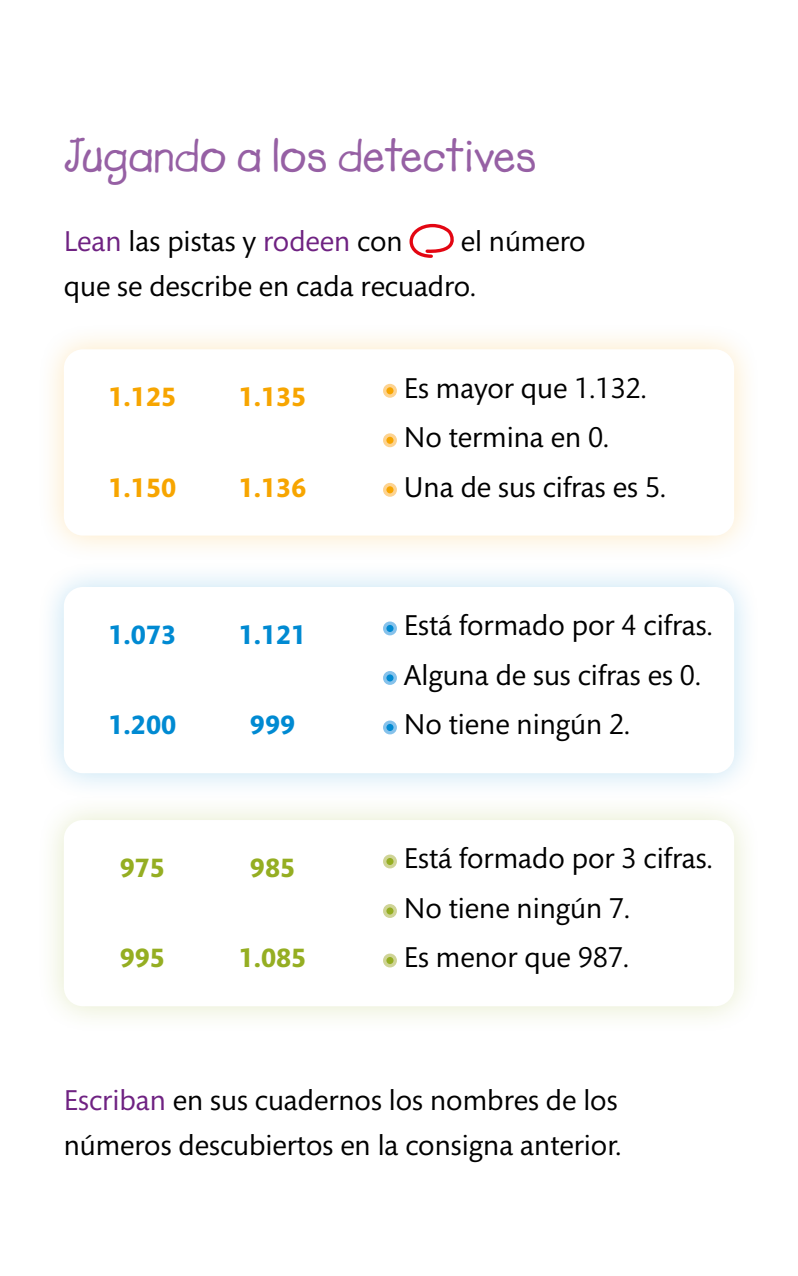
<style>
.page{position:relative;width:798px;height:1276px;background:#fff}
.page>*{position:absolute;margin:0;border:0;box-sizing:border-box;transform-origin:0 0}
.titulos{font:47.25px "Lemonade ICG Bold";color:#9660a4}
.consigna{font:29.25px/45px "Mundo Sans Std";color:#000}
.titulos-2{font:29.25px "Mundo Sans Std";color:#000}
.consigna-2{font:700 27px "Mundo Sans Std";color:#f7a500}
.consigna-3{font:700 27px "Mundo Sans Std";color:#008ad2}
.consigna-4{font:700 27px "Mundo Sans Std";color:#95ae22}
.s1{color:#6f2282}
</style>
<div class="page">
<svg style="left:409px;top:223px;width:45px;height:35px"></svg>
<div style="left:36px;top:321px;width:726px;height:242px;background:#f7a500;opacity:.25"></div>
<div style="left:64px;top:349px;width:669px;height:186px;background:#fff;border-radius:19px"></div>
<div style="left:36px;top:559px;width:726px;height:242px;background:#008ad2;opacity:.25"></div>
<div style="left:64px;top:587px;width:669px;height:186px;background:#fff;border-radius:19px"></div>
<div style="left:36px;top:792px;width:726px;height:242px;background:#95ae22;opacity:.25"></div>
<div style="left:64px;top:820px;width:669px;height:186px;background:#fff;border-radius:19px"></div>
<div style="left:384px;top:385px;width:11px;height:11px;background:#f7a500;border-radius:50%"></div>
<div style="left:383px;top:384px;width:14px;height:14px;border:3px solid #fdd390;border-radius:50%"></div>
<svg style="left:384px;top:435px;width:11px;height:10px"></svg>
<div style="left:383px;top:433px;width:14px;height:14px;border:3px solid #fdd390;border-radius:50%"></div>
<div style="left:384px;top:484px;width:11px;height:11px;background:#f7a500;border-radius:50%"></div>
<div style="left:383px;top:483px;width:14px;height:14px;border:3px solid #fdd390;border-radius:50%"></div>
<svg style="left:384px;top:623px;width:11px;height:11px"></svg>
<div style="left:383px;top:621px;width:14px;height:14px;border:3px solid #86c2eb;border-radius:50%"></div>
<div style="left:384px;top:672px;width:11px;height:11px;background:#008ad2;border-radius:50%"></div>
<div style="left:383px;top:671px;width:14px;height:14px;border:3px solid #86c2eb;border-radius:50%"></div>
<svg style="left:384px;top:722px;width:11px;height:11px"></svg>
<div style="left:383px;top:720px;width:14px;height:14px;border:3px solid #86c2eb;border-radius:50%"></div>
<svg style="left:384px;top:856px;width:11px;height:10px"></svg>
<div style="left:383px;top:854px;width:14px;height:14px;border:3px solid #cfd496;border-radius:50%"></div>
<div style="left:384px;top:905px;width:11px;height:11px;background:#95ae22;border-radius:50%"></div>
<div style="left:383px;top:904px;width:14px;height:14px;border:3px solid #cfd496;border-radius:50%"></div>
<svg style="left:384px;top:955px;width:11px;height:10px"></svg>
<div style="left:383px;top:953px;width:14px;height:14px;border:3px solid #cfd496;border-radius:50%"></div>
<p class="titulos" style="left:64px;top:128px;width:474px">Jugando a los detectives</p>
<p class="titulos-2" style="left:64px;top:226px;width:340px"><span class="s1">Lean</span> las pistas y <span class="s1">rodeen</span> con</p>
<p class="titulos-2" style="left:460px;top:226px;width:126px">el número</p>
<p class="titulos-2" style="left:64px;top:271px;width:414px">que se describe en cada recuadro.</p>
<p class="consigna-2" style="left:108px;top:382px;width:69px">1.125</p>
<p class="consigna-2" style="left:108px;top:473px;width:69px">1.150</p>
<p class="consigna-2" style="left:239px;top:382px;width:69px">1.135</p>
<p class="consigna-2" style="left:239px;top:473px;width:69px">1.136</p>
<p class="consigna" style="left:403px;top:366px;width:245px">Es mayor que 1.132.</p>
<p class="consigna" style="left:403px;top:416px;width:207px">No termina en 0.</p>
<p class="consigna" style="left:403px;top:465px;width:264px">Una de sus cifras es 5.</p>
<p class="consigna-3" style="left:108px;top:619px;width:69px">1.073</p>
<p class="consigna-3" style="left:108px;top:710px;width:69px">1.200</p>
<p class="consigna-3" style="left:239px;top:619px;width:69px">1.121</p>
<p class="consigna-3" style="left:250px;top:710px;width:47px">999</p>
<p class="consigna" style="left:403px;top:604px;width:310px">Está formado por 4 cifras.</p>
<p class="consigna" style="left:403px;top:653px;width:299px">Alguna de sus cifras es 0.</p>
<p class="consigna" style="left:403px;top:703px;width:228px">No tiene ningún 2.</p>
<p class="consigna-4" style="left:120px;top:852px;width:47px">975</p>
<p class="consigna-4" style="left:120px;top:943px;width:47px">995</p>
<p class="consigna-4" style="left:250px;top:852px;width:47px">985</p>
<p class="consigna-4" style="left:239px;top:943px;width:69px">1.085</p>
<p class="consigna" style="left:403px;top:837px;width:310px">Está formado por 3 cifras.</p>
<p class="consigna" style="left:403px;top:886px;width:228px">No tiene ningún 7.</p>
<p class="consigna" style="left:403px;top:936px;width:227px">Es menor que 987.</p>
<p class="consigna" style="left:64px;top:1079px;width:559px"><span class="s1">Escriban</span> en sus cuadernos los nombres de los números descubiertos en la consigna anterior.</p>
</div>
